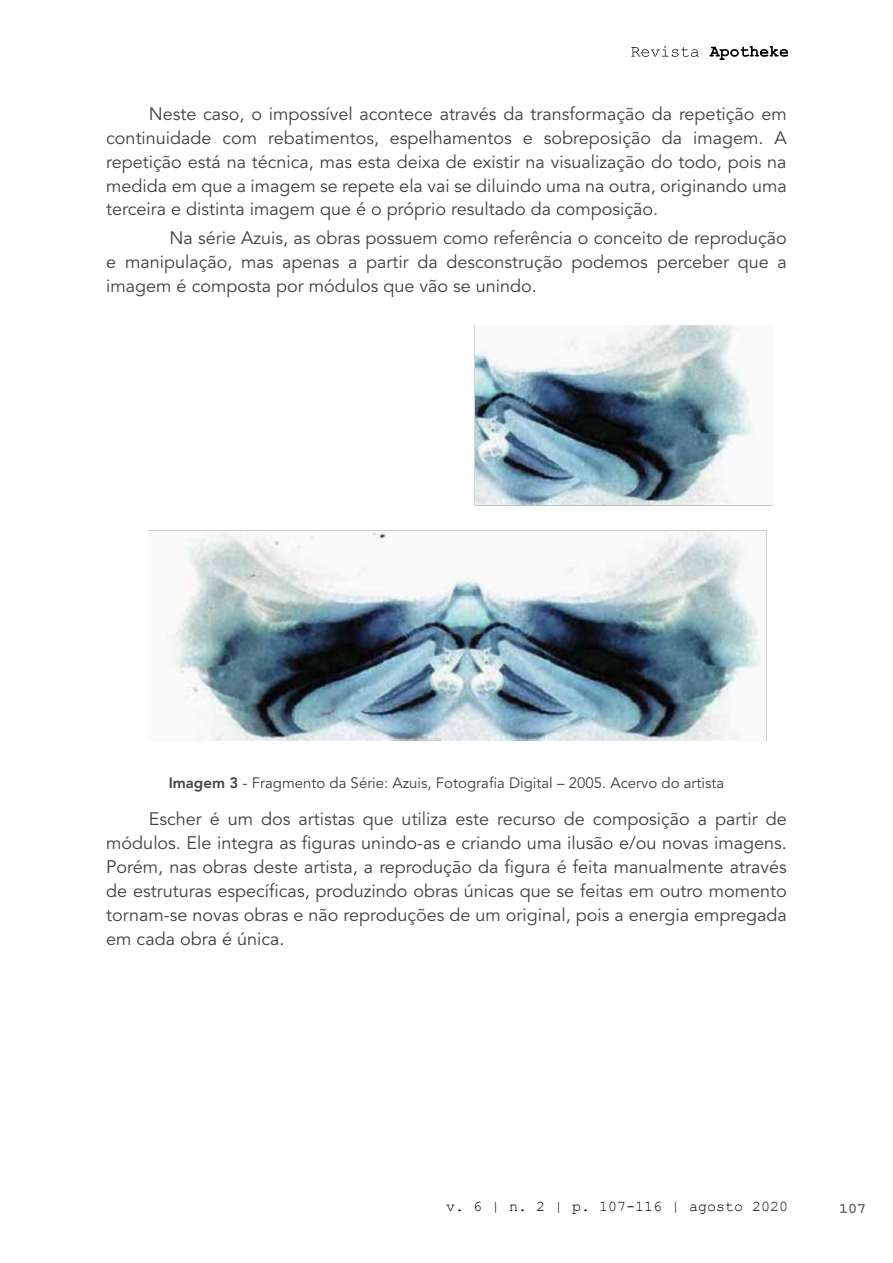
<style>
.page{position:relative;width:893px;height:1263px;background:#fff}
.page>*{position:absolute;margin:0;border:0;box-sizing:border-box;transform-origin:0 0}
.t1{font:18px/24px "Avenir LT Std";color:#414042;text-align:justify}
.t2{font:15px "Avenir LT Std";color:#414042}
.t3{font:15px "Courier New";color:#000}
.t4{font:700 15px "Courier New";color:#6b6c6f}
.s1{font-weight:800}
</style>
<div class="page">
<svg style="left:631px;top:46px;width:68px;height:11px"></svg>
<svg style="left:709px;top:46px;width:79px;height:14px"></svg>
<img style="left:149px;top:325px;width:624px;height:415px">
<p class="t1" style="left:106px;top:102px;width:682px;text-indent:43px">Neste caso, o impossível acontece através da transformação da repetição em continuidade com rebatimentos, espelhamentos e sobreposição da imagem. A repetição está na técnica, mas esta deixa de existir na visualização do todo, pois na medida em que a imagem se repete ela vai se diluindo uma na outra, originando uma terceira e distinta imagem que é o próprio resultado da composição.</p>
<p class="t1" style="left:106px;top:226px;width:682px;text-indent:63px">Na série Azuis, as obras possuem como referência o conceito de reprodução e manipulação, mas apenas a partir da desconstrução podemos perceber que a imagem é composta por módulos que vão se unindo.</p>
<p class="t2" style="left:169px;top:774px;width:557px"><span class="s1">Imagem 3</span> - Fragmento da Série: Azuis, Fotografia Digital – 2005. Acervo do artista</p>
<p class="t1" style="left:106px;top:807px;width:682px;text-indent:43px">Escher é um dos artistas que utiliza este recurso de composição a partir de módulos. Ele integra as figuras unindo-as e criando uma ilusão e/ou novas imagens.<br>Porém, nas obras deste artista, a reprodução da figura é feita manualmente através de estruturas específicas, produzindo obras únicas que se feitas em outro momento tornam-se novas obras e não reproduções de um original, pois a energia empregada em cada obra é única.</p>
<p class="t3" style="left:446px;top:1197px;width:344px">v. 6 | n. 2 | p. 107-116 | agosto 2020</p>
<p class="t4" style="left:839px;top:1199px;width:28px">107</p>
</div>
